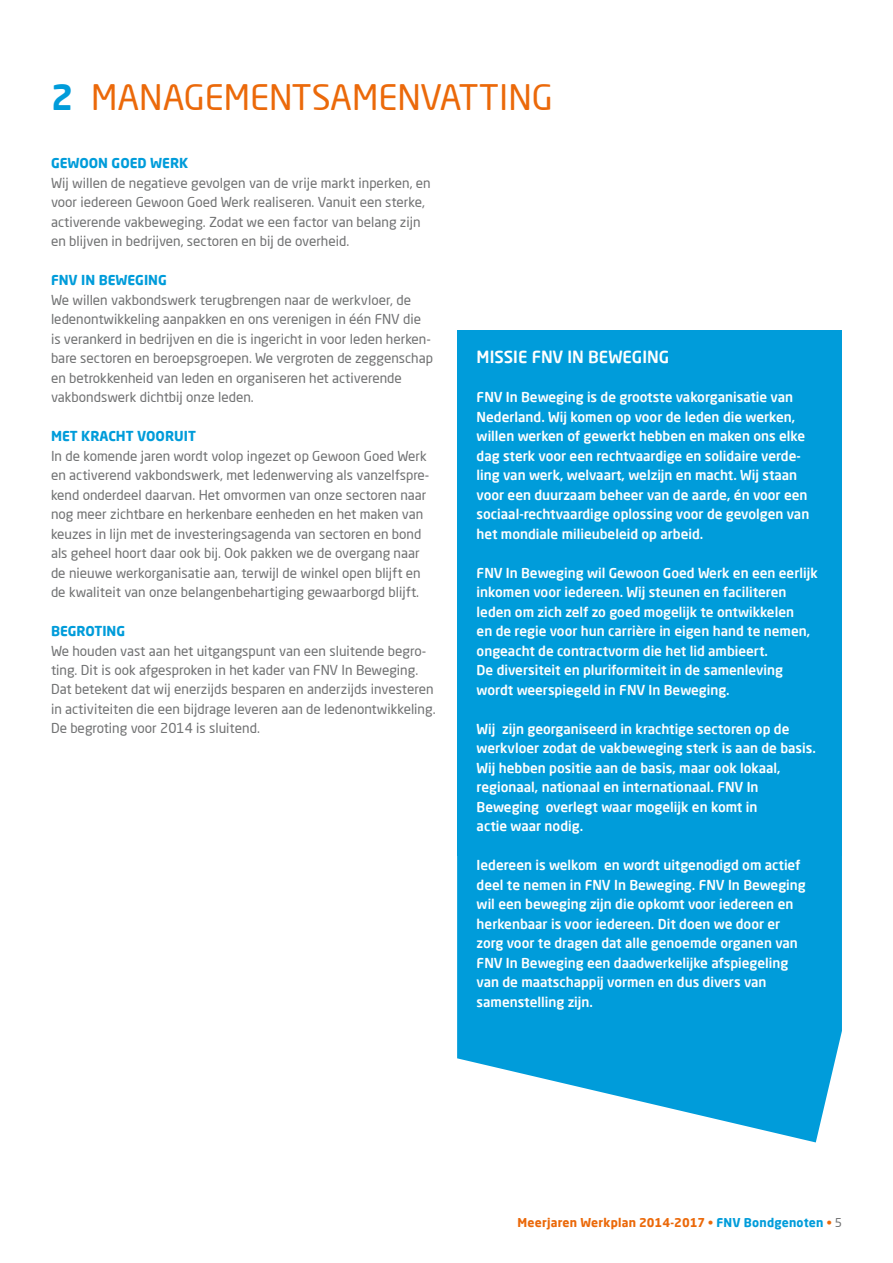
<style>
.page{position:relative;width:893px;height:1263px;background:#fff}
.page>*{position:absolute;margin:0;border:0;box-sizing:border-box;transform-origin:0 0}
.t1{font:34.5px "Neo Sans Pro";color:#eb690a}
.t2{font:500 16.5px "Neo Sans Pro";color:#fff}
.t3{font:13.5px/19.5px "Neo Sans Pro";color:#707172}
.t4{font:500 13.5px/19.5px "Neo Sans Pro";color:#fff}
.t5{font:700 13.5px "Neo Sans Pro";color:#009cda}
.t6{font:700 12px "Neo Sans Pro";letter-spacing:.015em;color:#eb690a}
.s1{font-weight:700;color:#009cda}
.s2{color:#009cda}
.s3{font-weight:400;color:#707172}
</style>
<div class="page">
<div style="left:457px;top:330px;width:385px;height:525px;background:#009cda"></div>
<svg style="left:457px;top:855px;width:385px;height:287px;background:#26aadf"></svg>
<h1 class="t1" style="left:51px;top:76px;width:503px"><span class="s1">2</span> MANAGEMENTSAMENVATTING</h1>
<p class="t5" style="left:51px;top:154px;width:139px">GEWOON GOED WERK</p>
<p class="t3" style="left:51px;top:173px;width:381px">Wij willen de negatieve gevolgen van de vrije markt inperken, en voor iedereen Gewoon Goed Werk realiseren. Vanuit een sterke, activerende vakbeweging. Zodat we een factor van belang zijn en blijven in bedrijven, sectoren en bij de overheid.</p>
<p class="t5" style="left:51px;top:271px;width:117px">FNV IN BEWEGING</p>
<p class="t3" style="left:51px;top:290px;width:384px">We willen vakbondswerk terugbrengen naar de werkvloer, de ledenontwikkeling aanpakken en ons verenigen in één FNV die is verankerd in bedrijven en die is ingericht in voor leden herken&shy;bare sectoren en beroepsgroepen. We vergroten de zeggenschap en betrokkenheid van leden en organiseren het activerende vakbondswerk dichtbij onze leden.</p>
<p class="t5" style="left:51px;top:427px;width:146px">MET KRACHT VOORUIT</p>
<p class="t3" style="left:51px;top:446px;width:380px">In de komende jaren wordt volop ingezet op Gewoon Goed Werk en activerend vakbondswerk, met ledenwerving als vanzelfspre&shy;kend onderdeel daarvan. Het omvormen van onze sectoren naar nog meer zichtbare en herkenbare eenheden en het maken van keuzes in lijn met de investeringsagenda van sectoren en bond als geheel hoort daar ook bij. Ook pakken we de overgang naar de nieuwe werkorganisatie aan, terwijl de winkel open blijft en de kwaliteit van onze belangenbehartiging gewaarborgd blijft.</p>
<p class="t5" style="left:51px;top:622px;width:76px">BEGROTING</p>
<p class="t3" style="left:51px;top:641px;width:386px">We houden vast aan het uitgangspunt van een sluitende begro&shy;ting. Dit is ook afgesproken in het kader van FNV In Beweging.<br>Dat betekent dat wij enerzijds besparen en anderzijds investeren in activiteiten die een bijdrage leveren aan de ledenontwikkeling.<br>De begroting voor 2014 is sluitend.</p>
<p class="t2" style="left:477px;top:347px;width:194px">MISSIE FNV IN BEWEGING</p>
<p class="t4" style="left:477px;top:387px;width:334px">FNV In Beweging is de grootste vakorganisatie van Nederland. Wij komen op voor de leden die werken, willen werken of gewerkt hebben en maken ons elke dag sterk voor een rechtvaardige en solidaire verde&shy;ling van werk, welvaart, welzijn en macht. Wij staan voor een duurzaam beheer van de aarde, én voor een sociaal-rechtvaardige oplossing voor de gevolgen van het mondiale milieubeleid op arbeid.</p>
<p class="t4" style="left:477px;top:562px;width:343px">FNV In Beweging wil Gewoon Goed Werk en een eerlijk inkomen voor iedereen. Wij steunen en faciliteren leden om zich zelf zo goed mogelijk te ontwikkelen<br>en de regie voor hun carrière in eigen hand te nemen, ongeacht de contractvorm die het lid ambieert.<br>De diversiteit en pluriformiteit in de samenleving wordt weerspiegeld in FNV In Beweging.</p>
<p class="t4" style="left:477px;top:718px;width:341px">Wij zijn georganiseerd in krachtige sectoren op de werkvloer zodat de vakbeweging sterk is aan de basis.<br>Wij hebben positie aan de basis, maar ook lokaal, regionaal, nationaal en internationaal. FNV In Beweging overlegt waar mogelijk en komt in<br>actie waar nodig.</p>
<p class="t4" style="left:477px;top:855px;width:331px">Iedereen is welkom en wordt uitgenodigd om actief deel te nemen in FNV In Beweging. FNV In Beweging wil een beweging zijn die opkomt voor iedereen en herkenbaar is voor iedereen. Dit doen we door er zorg voor te dragen dat alle genoemde organen van FNV In Beweging een daadwerkelijke afspiegeling van de maatschappij vormen en dus divers van samenstelling zijn.</p>
<p class="t6" style="left:517px;top:1214px;width:326px">Meerjaren Werkplan 2014-2017 • <span class="s2">FNV Bondgenoten</span> • <span class="s3">5</span></p>
</div>
